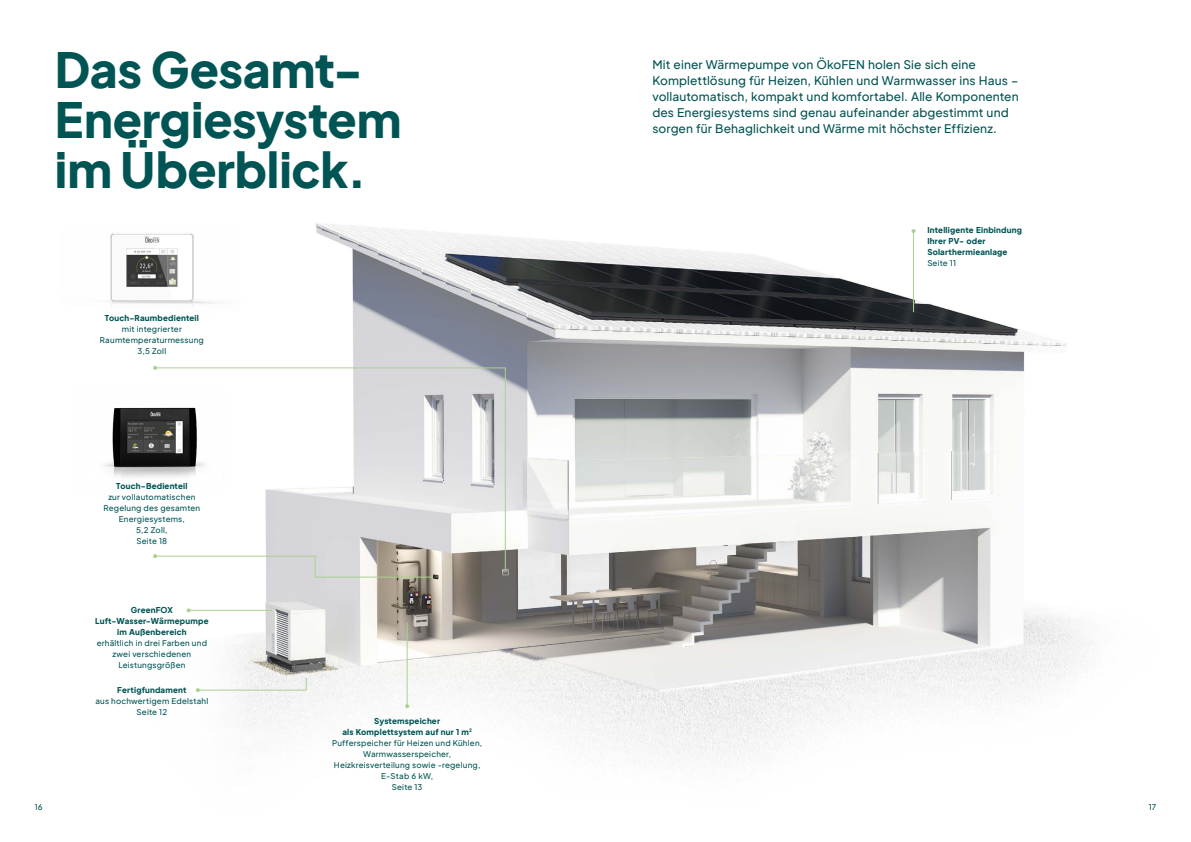
<style>
.page{position:relative;width:1191px;height:842px;background:#fff}
.page>*{position:absolute;margin:0;border:0;box-sizing:border-box;transform-origin:0 0}
.t1{font:800 48px/50px "Plus Jakarta Sans";letter-spacing:-.005em;color:#005454}
.t2{font:500 12px/16px "Plus Jakarta Sans";letter-spacing:.005em;color:#005454}
.t3{font:500 8px/11px "Plus Jakarta Sans";letter-spacing:.025em;color:#005454;text-align:center}
.t4{font:800 8px/11px "Plus Jakarta Sans";letter-spacing:.02em;color:#005454}
.s1{font-weight:800}
</style>
<div class="page">
<img style="left:186px;top:223px;width:909px;height:544px">
<img style="left:108px;top:230px;width:133px;height:91px">
<hr style="left:913px;top:231px;width:1px;height:81px;background:#abd190">
<svg style="left:911px;top:229px;width:4px;height:4px"></svg>
<hr style="left:189px;top:610px;width:83px;height:1px;background:#abd190">
<svg style="left:187px;top:608px;width:4px;height:4px"></svg>
<hr style="left:407px;top:623px;width:1px;height:83px;background:#abd190">
<svg style="left:405px;top:704px;width:4px;height:4px"></svg>
<svg style="left:157px;top:367px;width:349px;height:203px"></svg>
<svg style="left:153px;top:366px;width:4px;height:4px"></svg>
<svg style="left:153px;top:554px;width:280px;height:24px"></svg>
<svg style="left:196px;top:677px;width:111px;height:15px"></svg>
<svg style="left:500px;top:569px;width:11px;height:8px"></svg>
<img style="left:104px;top:387px;width:122px;height:106px">
<h1 class="t1" style="left:55px;top:38px;width:348px">Das Gesamt-<br>Energiesystem im Überblick.</h1>
<p class="t4" style="left:105px;top:311px;width:95px">Touch-Raumbedienteil</p>
<p class="t3" style="left:100px;top:323px;width:105px">mit integrierter<br>Raumtemperaturmessung<br>3,5 Zoll</p>
<p class="t3" style="left:35px;top:801px;width:9px">16</p>
<p class="t4" style="left:116px;top:479px;width:73px">Touch-Bedienteil</p>
<p class="t3" style="left:103px;top:490px;width:98px">zur vollautomatischen<br>Regelung des gesamten<br>Energiesystems,<br>5,2 Zoll,<br>Seite 18</p>
<p class="t4" style="left:95px;top:604px;width:115px;text-align:center">GreenFOX<br>Luft-Wasser-Wärmepumpe im Außenbereich</p>
<p class="t3" style="left:97px;top:637px;width:112px">erhältlich in drei Farben und zwei verschiedenen<br>Leistungsgrößen</p>
<p class="t4" style="left:117px;top:683px;width:71px">Fertigfundament</p>
<p class="t3" style="left:95px;top:694px;width:114px">aus hochwertigem Edelstahl<br>Seite 12</p>
<p class="t3" style="left:332px;top:714px;width:152px"><span class="s1">Systemspeicher<br>als Komplettsystem auf nur 1 m</span><sup>2<br></sup>Pufferspeicher für Heizen und Kühlen,<br>Warmwasserspeicher,<br>Heizkreisverteilung sowie -regelung,<br>E-Stab 6 kW,<br>Seite 13</p>
<p class="t2" style="left:652px;top:55px;width:368px">Mit einer Wärmepumpe von ÖkoFEN holen Sie sich eine Komplettlösung für Heizen, Kühlen und Warmwasser ins Haus – vollautomatisch, kompakt und komfortabel. Alle Komponenten des Energiesystems sind genau aufeinander abgestimmt und sorgen für Behaglichkeit und Wärme mit höchster Effizienz.</p>
<p class="t4" style="left:927px;top:223px;width:96px">Intelligente Einbindung<br>Ihrer PV- oder<br>Solarthermieanlage</p>
<p class="t3" style="left:927px;top:257px;width:30px">Seite 11</p>
<p class="t3" style="left:1148px;top:801px;width:9px">17</p>
</div>
